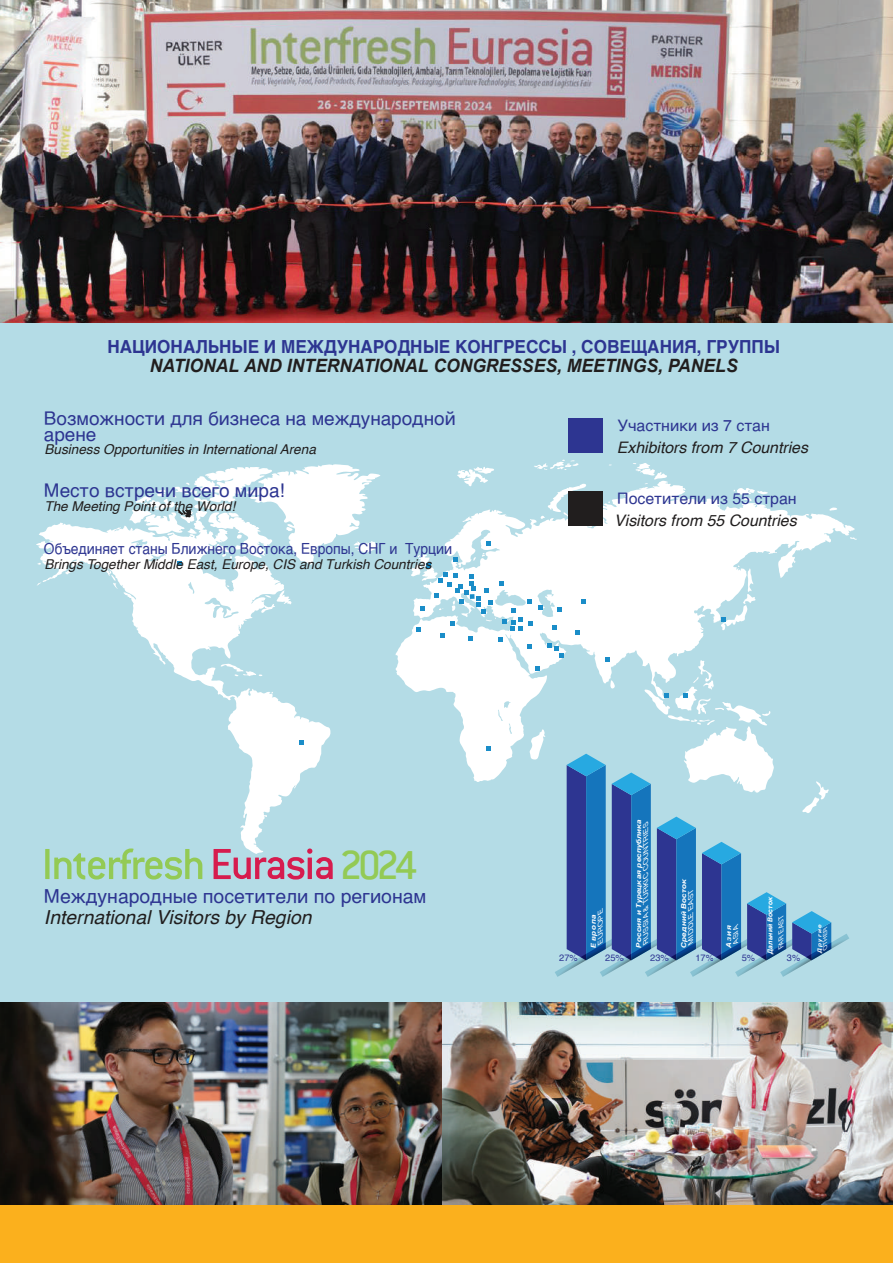
<style>
.page{position:relative;width:893px;height:1263px;background:#b4dce6}
.page>*{position:absolute;margin:0;border:0;box-sizing:border-box;transform-origin:0 0}
.t1{font:500 44.7px "Conduit ITC";color:#93ca55}
.t2{font:19.35px "Helvetica";color:#2d3591}
.t3{font:italic 19.35px "Helvetica";color:#211e1e}
.t4{font:18.9px/16px "Helvetica";color:#2d3591}
.t5{font:italic 700 18.45px "Arial";color:#211e1e;scale:.95 1}
.t6{font:700 18px "Helvetica";color:#2d3591;scale:.95 1}
.t7{font:italic 15.9px "Helvetica";color:#211e1e}
.t8{font:15.9px "Helvetica";color:#2d3591}
.t9{font:15.3px "Helvetica";color:#2d3591;scale:.9 1}
.t10{font:italic 13.5px "Helvetica";color:#211e1e}
.t11{font:9.3px "Helvetica";color:#2d3591}
.t12{font:italic 700 6.75px "Helvetica";color:#fff;scale:1.22 1}
.t13{font:italic 6.75px "Helvetica";color:#fff;scale:1.22 1}
.t14{font:italic 700 6.75px "Helvetica";color:#fff}
.t15{font:italic 6.75px "Helvetica";color:#fff}
.t16{font:italic 700 5.4px "Helvetica";color:#fff;scale:1.22 1}
.t17{font:italic 5.4px "Helvetica";color:#fff;scale:1.22 1}
.s1{font-style:inherit}
</style>
<div class="page">
<svg style="left:457px;top:467px;width:37px;height:14px"></svg>
<svg style="left:36px;top:522px;width:294px;height:332px"></svg>
<svg style="left:534px;top:460px;width:45px;height:10px"></svg>
<svg style="left:633px;top:463px;width:34px;height:18px"></svg>
<svg style="left:395px;top:481px;width:460px;height:207px"></svg>
<svg style="left:539px;top:483px;width:60px;height:36px"></svg>
<svg style="left:299px;top:740px;width:5px;height:4px"></svg>
<svg style="left:487px;top:541px;width:4px;height:5px"></svg>
<div style="left:0;top:1205px;width:893px;height:58px;background:#fbb01d"></div>
<div style="left:45px;top:849px;width:5px;height:30px;background:#93ca55"></div>
<svg style="left:54px;top:848px;width:148px;height:31px"></svg>
<svg style="left:214px;top:848px;width:119px;height:31px"></svg>
<div style="left:568px;top:418px;width:35px;height:35px;background:#2d3591"></div>
<div style="left:568px;top:491px;width:35px;height:34px;background:#211e1e"></div>
<svg style="left:129px;top:464px;width:252px;height:102px"></svg>
<svg style="left:410px;top:553px;width:439px;height:424px"></svg>
<img style="left:0;top:1003px;width:893px;height:202px">
<img style="left:0;top:0;width:893px;height:323px">
<h3 class="t6" style="left:107px;top:332px;width:710px">НАЦИОНАЛЬНЫЕ И МЕЖДУНАРОДНЫЕ КОНГРЕССЫ , СОВЕЩАНИЯ, ГРУППЫ</h3>
<h3 class="t5" style="left:150px;top:353px;width:620px">NATIONAL AND INTERNATIONAL CONGRESSES, MEETINGS, PANELS</h3>
<h3 class="t4" style="left:44px;top:411px;width:413px">Возможности для бизнеса на международной арене</h3>
<p class="t10" style="left:44px;top:439px;width:273px">Business Opportunities in International Arena</p>
<h3 class="t4" style="left:44px;top:483px;width:242px">Место встречи всего мира!</h3>
<p class="t10" style="left:44px;top:496px;width:192px">The Meeting Point of the World!</p>
<p class="t9" style="left:44px;top:536px;width:455px">Объединяет станы Ближнего Востока, Европы, СНГ и Турции</p>
<p class="t10" style="left:44px;top:554px;width:388px">Brings Together Middle East, Europe, CIS and Turki<span class="s1">sh</span> Countries</p>
<p class="t8" style="left:618px;top:413px;width:154px">Участники из 7 стан</p>
<p class="t7" style="left:617px;top:435px;width:193px">Exhibitors from 7 Countries</p>
<p class="t8" style="left:617px;top:486px;width:181px">Посетители из 55 стран</p>
<p class="t7" style="left:614px;top:508px;width:184px">Visitors from 55 Countries</p>
<h1 class="t1" style="left:340px;top:840px;width:79px">2024</h1>
<h2 class="t2" style="left:44px;top:881px;width:384px">Международные посетители по регионам</h2>
<h2 class="t3" style="left:44px;top:902px;width:269px">International Visitors by Region</h2>
<p class="t11" style="left:559px;top:951px;width:20px">27%</p>
<p class="t12" style="left:588px;top:947px;width:29px;rotate:-90deg">Европа</p>
<p class="t13" style="left:595px;top:943px;width:36px;rotate:-90deg">EUROPE</p>
<p class="t11" style="left:605px;top:951px;width:20px">25%</p>
<p class="t12" style="left:633px;top:947px;width:107px;rotate:-90deg">Россия и Турецкая республика</p>
<p class="t13" style="left:640px;top:943px;width:108px;rotate:-90deg">RUSSIA&amp;TURKICCOUNTRIES</p>
<p class="t11" style="left:650px;top:951px;width:20px">23%</p>
<p class="t12" style="left:678px;top:947px;width:58px;rotate:-90deg">Средний Восток</p>
<p class="t13" style="left:686px;top:943px;width:53px;rotate:-90deg">MIDDLEEAST</p>
<p class="t11" style="left:695px;top:951px;width:20px">17%</p>
<p class="t12" style="left:723px;top:947px;width:20px;rotate:-90deg">Азия</p>
<p class="t13" style="left:731px;top:943px;width:23px;rotate:-90deg">ASIA</p>
<p class="t11" style="left:742px;top:951px;width:15px">5%</p>
<p class="t14" style="left:764px;top:954px;width:59px;rotate:-90deg">Дальний Восток</p>
<p class="t15" style="left:776px;top:947px;width:43px;rotate:-90deg">FAREAST</p>
<p class="t11" style="left:787px;top:951px;width:15px">3%</p>
<p class="t16" style="left:815px;top:953px;width:25px;rotate:-90deg">Другие</p>
<p class="t17" style="left:821px;top:949px;width:25px;rotate:-90deg">OTHER</p>
</div>
